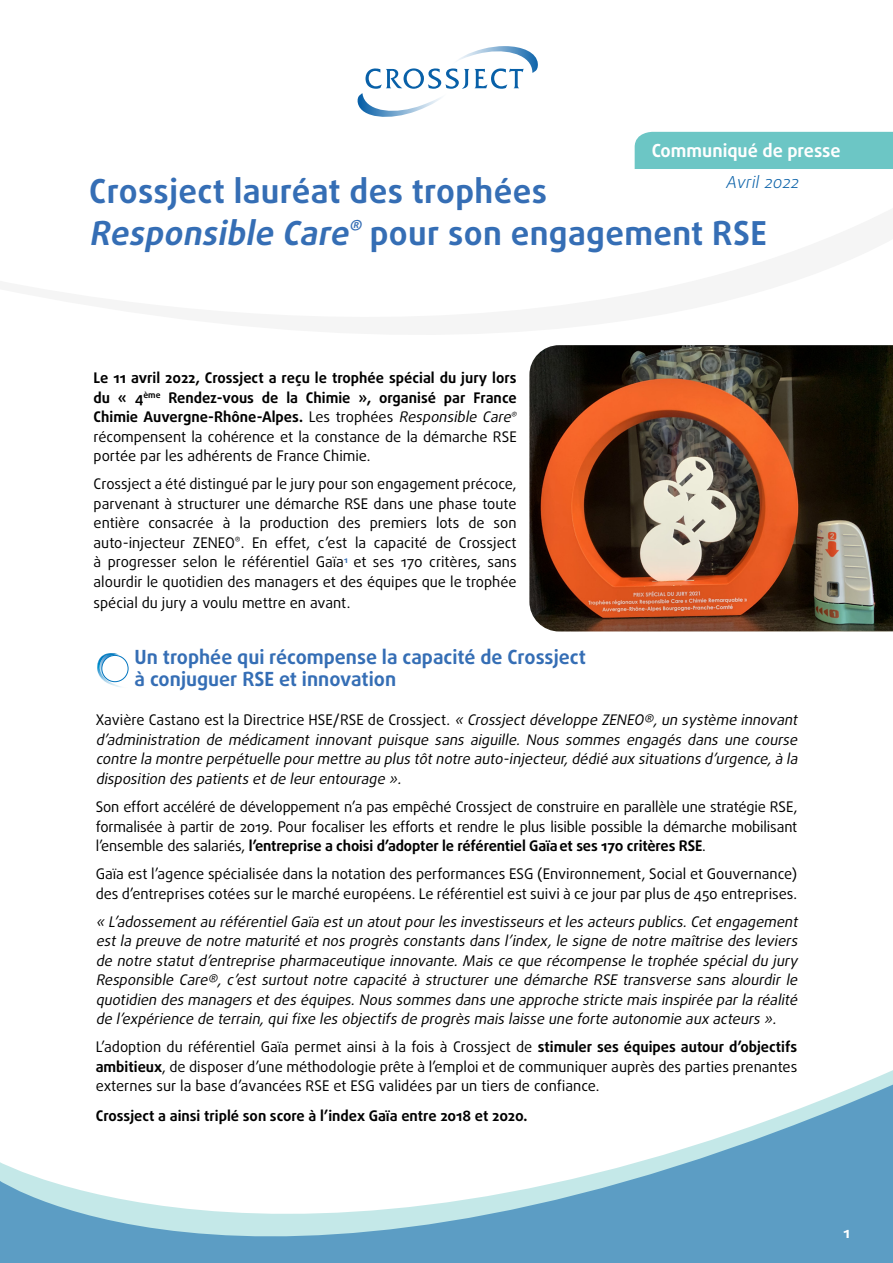
<style>
.page{position:relative;width:893px;height:1263px;background:#fff}
.page>*{position:absolute;margin:0;border:0;box-sizing:border-box;transform-origin:0 0}
.t1{font:700 33px/42px "Daxline Pro";letter-spacing:.01em;color:#356eb5}
.t2{font:700 19.5px/22.5px "Daxline Pro";color:#356eb5}
.t3{font:700 18px "Daxline Pro";color:#fff}
.t4{font:italic 300 16.5px "Daxline Pro";color:#0860a8}
.t5{font:700 15px "Daxline Pro";color:#fff}
.t6{font:14.7px/19.5px "Daxline Pro";color:#000;text-align:justify}
.t7{font:italic 14.7px/19.5px "Daxline Pro";color:#000;text-align:justify}
.t8{font:700 14.7px/19.5px "Daxline Pro";color:#000}
.s1{font-style:italic}
.s2{font-weight:400}
.s3{font-weight:400;font-style:italic}
.s4{font-style:normal}
.s5{font-weight:700}
</style>
<div class="page">
<svg style="left:357px;top:46px;width:181px;height:71px"></svg>
<div style="left:635px;top:132px;width:258px;height:37px;background:#6cc6c5"></div>
<svg style="left:0;top:1084px;width:893px;height:179px"></svg>
<img style="left:103px;top:653px;width:16px;height:2px">
<img style="left:116px;top:656px;width:13px;height:31px">
<img style="left:97px;top:655px;width:23px;height:31px">
<div style="left:102px;top:655px;width:26px;height:27px;border:1px solid #0075bf;border-radius:50%"></div>
<img style="left:529px;top:345px;width:364px;height:286px">
<p class="t3" style="left:652px;top:138px;width:191px">Communiqué de presse</p>
<p class="t4" style="left:725px;top:171px;width:78px">Avril 2022</p>
<h1 class="t1" style="left:89px;top:171px;width:679px">Crossject lauréat des trophées<br><span class="s1">Responsible Care</span><sup>®</sup> pour son engagement RSE</h1>
<p class="t8" style="left:94px;top:369px;width:427px">Le 11 avril 2022, Crossject a reçu le trophée spécial du jury lors du « 4<sup>ème</sup> Rendez-vous de la Chimie », organisé par France Chimie Auvergne-Rhône-Alpes. <span class="s2">Les trophées</span> <span class="s3">Responsible Care</span><sup>® </sup><span class="s2">récompensent la cohérence et la constance de la démarche RSE portée par les adhérents de France Chimie.</span></p>
<p class="t6" style="left:94px;top:475px;width:425px">Crossject a été distingué par le jury pour son engagement précoce, parvenant à structurer une démarche RSE dans une phase toute entière consacrée à la production des premiers lots de son auto-injecteur ZENEO<sup>®</sup>. En effet, c’est la capacité de Crossject à progresser selon le référentiel Gaïa<sup>1</sup> et ses 170 critères, sans alourdir le quotidien des managers et des équipes que le trophée</p>
<p class="t6" style="left:94px;top:593px;width:258px">spécial du jury a voulu mettre en avant.</p>
<h2 class="t2" style="left:135px;top:646px;width:453px">Un trophée qui récompense la capacité de Crossject à conjuguer RSE et innovation</h2>
<p class="t7" style="left:96px;top:711px;width:707px"><span class="s4">Xavière Castano est la Directrice HSE/RSE de Crossject.</span> « Crossjectdéveloppe ZENEO®,un système innovant d’administration de médicament innovant puisque sans aiguille. Nous sommes engagés dans une course contre la montre perpétuelle pourmettre au plus tôtnotre auto-injecteur,dédié aux situations d’urgence,à la disposition des patients etde leurentourage ».</p>
<p class="t6" style="left:96px;top:797px;width:703px">Son effort accéléré de développement n’a pas empêché Crossject de construire en parallèle une stratégie RSE, formalisée à partir de 2019. Pour focaliser les efforts et rendre le plus lisible possible la démarche mobilisant l’ensemble des salariés, <span class="s5">l’entreprise a choisi d’adopter le référentiel Gaïaet ses 170 critères RSE</span>.</p>
<p class="t6" style="left:96px;top:864px;width:703px">Gaïa est l’agence spécialisée dans la notation des performances ESG (Environnement, Social et Gouvernance) des d’entreprises cotées sur le marché européens. Le référentiel est suivi à ce jour par plus de 450 entreprises.</p>
<p class="t7" style="left:96px;top:912px;width:707px">« L’adossementau référentielGaïa estun atoutpourles investisseurs etles acteurs publics.Cetengagement est la preuve de notre maturité et nos progrès constants dans l’index, le signe de notre maîtrise des leviers de notre statut d’entreprise pharmaceutique innovante. Mais ce que récompense le trophée spécial du jury Responsible Care®, c’est surtout notre capacité à structurer une démarche RSE transverse sans alourdir le quotidien des managers etdes équipes.Nous sommes dans une approche stricte mais inspirée parla réalité de l’expérience de terrain,quifixe les objectifs de progrès mais laisse une forte autonomie aux acteurs ».</p>
<p class="t6" style="left:96px;top:1037px;width:703px">L’adoption du référentiel Gaïa permet ainsi à la fois à Crossject de <span class="s5">stimuler ses équipes autour d’objectifs ambitieux</span>, de disposer d’une méthodologie prête à l’emploi et de communiquer auprès des parties prenantes externes sur la base d’avancées RSE et ESG validées par un tiers de confiance.</p>
<p class="t8" style="left:96px;top:1106px;width:433px">Crossject a ainsi triplé son score à l’index Gaïa entre 2018 et 2020.</p>
<p class="t5" style="left:843px;top:1223px;width:8px">1</p>
</div>
